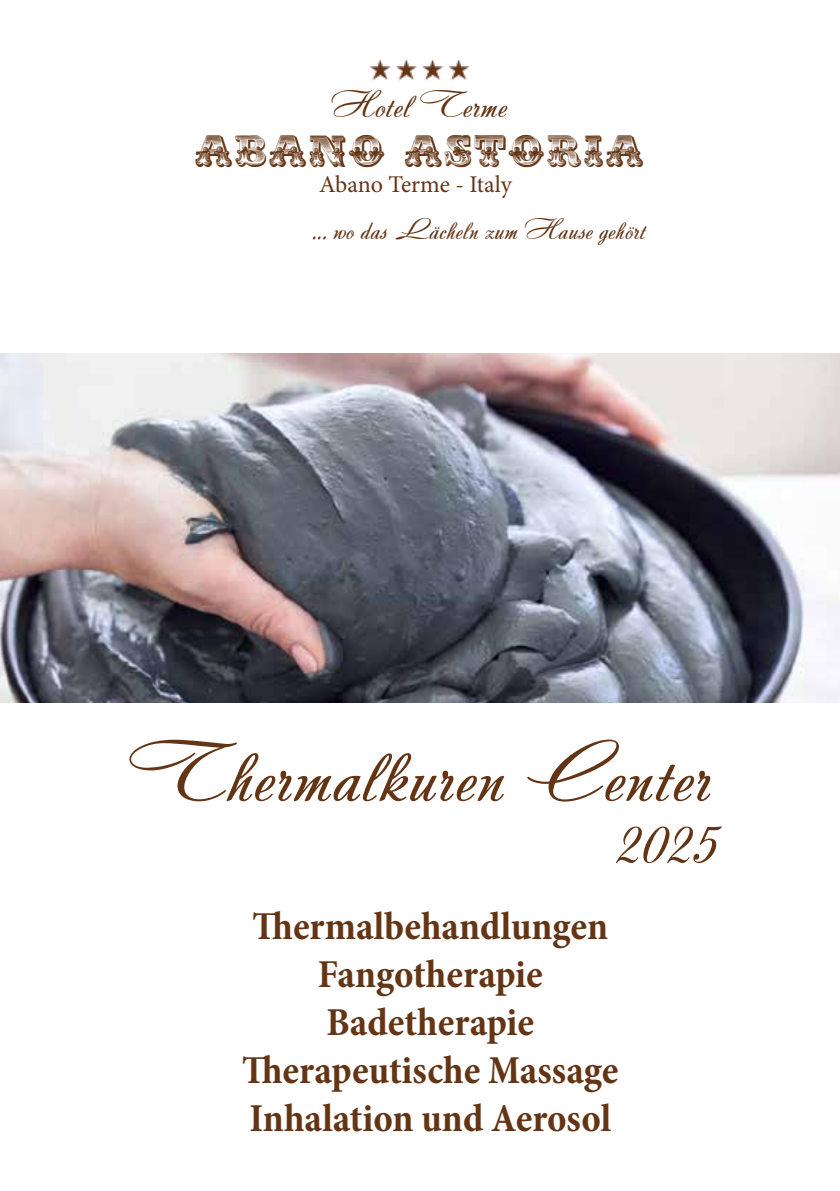
<style>
.page{position:relative;width:840px;height:1191px;background:#fff}
.page>*{position:absolute;margin:0;border:0;box-sizing:border-box;transform-origin:0 0}
.t1{font:82px "Andantinoscript";color:#643515}
.t2{font:60px "Andantinoscript";color:#643515}
.t3{font:700 condensed 40px/48px "Minion Pro";color:#643515;text-align:center}
.t4{font:36px "Romantiques";color:#643515}
.t5{font:36px "Andantinoscript";color:#643515}
.t6{font:28px "Andantinoscript";color:#643515}
.t7{font:24px "Minion Pro";letter-spacing:-.005em;color:#643515}
</style>
<div class="page">
<img style="left:369px;top:59px;width:101px;height:22px">
<img style="left:0;top:354px;width:839px;height:348px">
<p class="t5" style="left:330px;top:82px;width:178px">Hotel Terme</p>
<p class="t4" style="left:194px;top:134px;width:451px">ABANO ASTORIA</p>
<p class="t7" style="left:319px;top:168px;width:194px">Abano Terme - Italy</p>
<p class="t6" style="left:311px;top:211px;width:336px">... wo das Lächeln zum Hause gehört</p>
<h1 class="t1" style="left:127px;top:720px;width:586px">Thermalkuren Center</h1>
<h2 class="t2" style="left:615px;top:804px;width:102px">2025</h2>
<p class="t3" style="left:242px;top:902px;width:378px">Thermalbehandlungen<br>Fangotherapie<br>Badetherapie<br>Therapeutische Massage<br>Inhalation und Aerosol</p>
</div>
